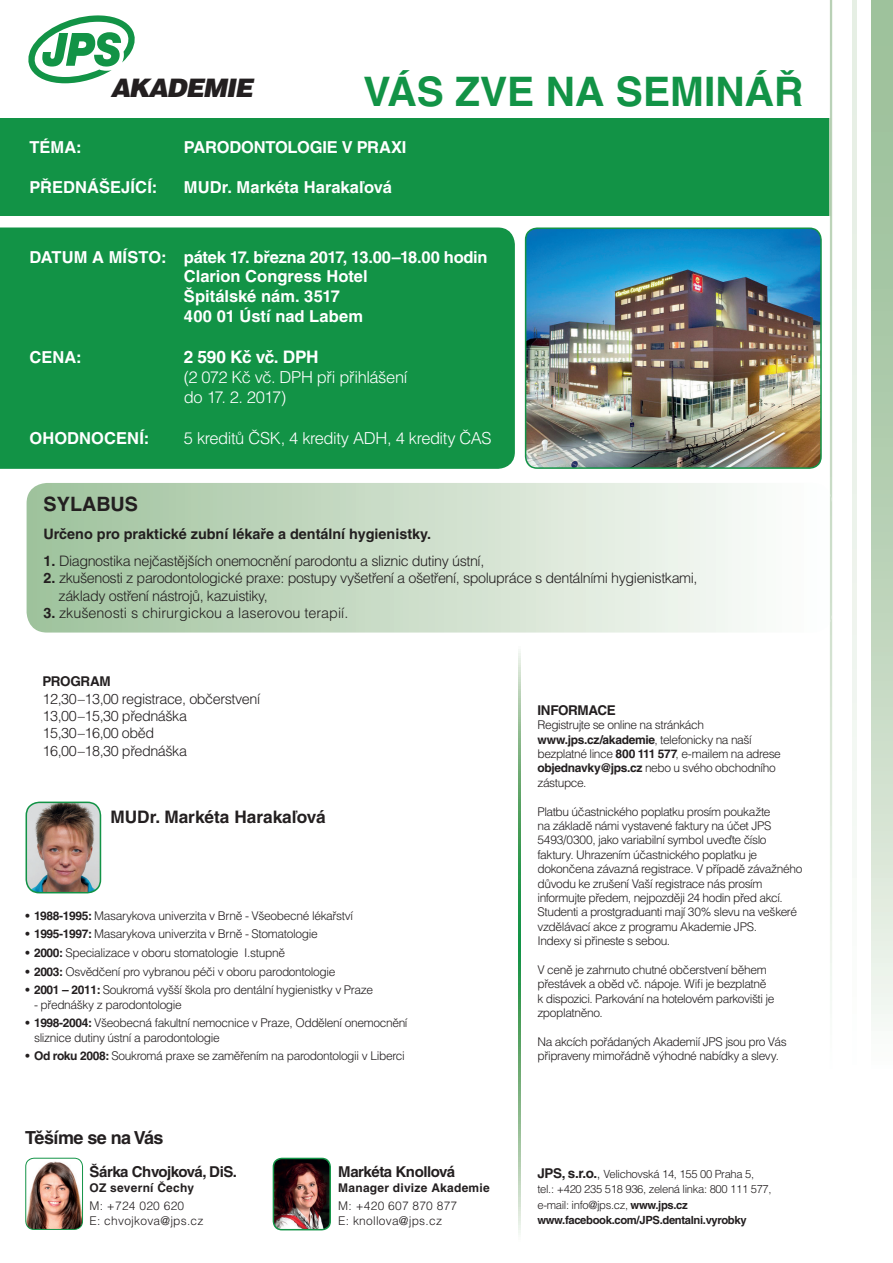
<style>
.page{position:relative;width:893px;height:1263px;background:#fff}
.page>*{position:absolute;margin:0;border:0;box-sizing:border-box;transform-origin:0 0}
.t1{font:700 40.65px "Helvetica CE";color:#129346}
.t2{font:italic 900 25.5px "Helvetica CE";letter-spacing:-.05em;color:#231f20}
.t3{font:700 19.8px "Helvetica CE";color:#231f20}
.t4{font:700 18px "Helvetica CE";letter-spacing:-.03em;color:#231f20}
.t5{font:700 17.25px "Helvetica CE";color:#231f20}
.t6{font:700 17.25px "Helvetica CE";color:#fff}
.t7{font:700 16.5px/19.8px "Helvetica CE";color:#fff}
.t8{font:300 16.5px/19.8px "Helvetica CE";letter-spacing:-.03em;color:#fff}
.t9{font:700 15px "Helvetica CE";letter-spacing:-.03em;color:#231f20}
.t10{font:300 14.4px/17.2px "Helvetica CE";letter-spacing:-.03em;color:#231f20}
.t11{font:700 14.4px "Helvetica CE";color:#231f20}
.t12{font:300 14.4px "Helvetica CE";color:#231f20}
.t13{font:700 13.5px "Helvetica CE";letter-spacing:-.03em;color:#231f20}
.t14{font:300 12px/14.4px "Helvetica CE";letter-spacing:-.03em;color:#231f20}
.t15{font:300 12px/14.4px "Helvetica CE";letter-spacing:.02em;color:#231f20}
.t16{font:700 12px "Helvetica CE";letter-spacing:.02em;color:#231f20}
.t17{font:300 11.25px/15.5px "Helvetica CE";letter-spacing:-.03em;color:#231f20}
.s1{font-weight:700}
.s2{font-weight:700;font-size:13.5px}
.s3{font-size:13.5px}
</style>
<div class="page">
<div style="left:0;top:227px;width:515px;height:242px;background:#129346"></div>
<svg style="left:871px;top:0;width:22px;height:1022px;background:#bcd4ba"></svg>
<svg style="left:852px;top:0;width:5px;height:826px"></svg>
<div style="left:0;top:118px;width:830px;height:97px;background:#129346"></div>
<svg style="left:27px;top:483px;width:723px;height:149px;background:#cadcc7"></svg>
<svg style="left:519px;top:651px;width:1px;height:582px"></svg>
<img style="left:525px;top:227px;width:297px;height:242px">
<svg style="left:28px;top:15px;width:107px;height:68px"></svg>
<svg style="left:830px;top:0;width:2px;height:1001px;background:#cedfcc"></svg>
<img style="left:830px;top:118px;width:1px;height:97px">
<img style="left:830px;top:494px;width:2px;height:128px">
<img style="left:273px;top:1158px;width:58px;height:72px">
<img style="left:26px;top:801px;width:75px;height:92px">
<img style="left:25px;top:1158px;width:58px;height:72px">
<h2 class="t2" style="left:111px;top:73px;width:144px">AKADEMIE</h2>
<h1 class="t1" style="left:363px;top:69px;width:442px">VÁS ZVE NA SEMINÁŘ</h1>
<h3 class="t7" style="left:29px;top:137px;width:54px">TÉMA:</h3>
<h3 class="t7" style="left:184px;top:137px;width:224px">PARODONTOLOGIE V PRAXI</h3>
<h3 class="t7" style="left:29px;top:177px;width:129px">PŘEDNÁŠEJÍCÍ:</h3>
<h3 class="t7" style="left:184px;top:177px;width:210px">MUDr. Markéta Harakaľová</h3>
<h3 class="t7" style="left:184px;top:247px;width:305px;text-indent:-155px">DATUM A MÍSTO: pátek 17. března 2017, 13.00–18.00 hodin<br>Clarion Congress Hotel<br>Špitálské nám. 3517<br>400 01 Ústí nad Labem</h3>
<h3 class="t7" style="left:29px;top:347px;width:54px">CENA:</h3>
<h3 class="t6" style="left:184px;top:346px;width:136px">2 590 Kč vč. DPH</h3>
<h3 class="t8" style="left:184px;top:368px;width:225px">(2 072 Kč vč. DPH při přihlášení do 17. 2. 2017)</h3>
<h3 class="t7" style="left:29px;top:428px;width:121px">OHODNOCENÍ:</h3>
<h3 class="t8" style="left:184px;top:428px;width:309px">5 kreditů ČSK, 4 kredity ADH, 4 kredity ČAS</h3>
<h3 class="t3" style="left:44px;top:493px;width:96px">SYLABUS</h3>
<p class="t11" style="left:44px;top:525px;width:389px">Určeno pro praktické zubní lékaře a dentální hygienistky.</p>
<p class="t10" style="left:44px;top:552px;width:442px"><span class="s1">1.</span> Diagnostika nejčastějších onemocnění parodontu a sliznic dutiny ústní,</p>
<p class="t10" style="left:59px;top:570px;width:640px;text-indent:-15px"><span class="s1">2.</span> zkušenosti z parodontologické praxe: postupy vyšetření a ošetření, spolupráce s dentálními hygienistkami, základy ostření nástrojů, kazuistiky,</p>
<p class="t12" style="left:44px;top:605px;width:306px"><span class="s1">3.</span> zkušenosti s chirurgickou a laserovou terapií.</p>
<p class="t13" style="left:43px;top:674px;width:70px">PROGRAM</p>
<p class="t10" style="left:43px;top:690px;width:219px">12,30 –13,00 registrace, občerstvení<br>13,00 –15,30 přednáška<br>15,30 –16,00 oběd<br>16,00 –18,30 přednáška</p>
<h3 class="t5" style="left:110px;top:806px;width:217px">MUDr. Markéta Harakaľová</h3>
<p class="t14" style="left:26px;top:908px;width:329px"><span class="s1">• 1988-1995:</span> Masarykova univerzita v Brně - Všeobecné lékařství</p>
<p class="t14" style="left:26px;top:927px;width:294px"><span class="s1">• 1995-1997:</span> Masarykova univerzita v Brně - Stomatologie</p>
<p class="t14" style="left:26px;top:945px;width:261px"><span class="s1">• 2000:</span> Specializace v oboru stomatologie I.stupně</p>
<p class="t14" style="left:26px;top:964px;width:311px"><span class="s1">• 2003:</span> Osvědčení pro vybranou péči v oboru parodontologie</p>
<p class="t14" style="left:26px;top:983px;width:349px"><span class="s1">• 2001 – 2011:</span> Soukromá vyšší škola pro dentální hygienistky v Praze</p>
<p class="t14" style="left:34px;top:997px;width:149px">- přednášky z parodontologie</p>
<p class="t14" style="left:34px;top:1016px;width:375px;text-indent:-9px"><span class="s1">• 1998-2004:</span> Všeobecná fakultní nemocnice v Praze, Oddělení onemocnění sliznice dutiny ústní a parodontologie</p>
<p class="t14" style="left:26px;top:1049px;width:381px"><span class="s1">• Od roku 2008:</span> Soukromá praxe se zaměřením na parodontologii v Liberci</p>
<h3 class="t4" style="left:25px;top:1128px;width:140px">Těšíme se na Vás</h3>
<p class="t9" style="left:90px;top:1163px;width:149px">Šárka Chvojková, DiS.</p>
<p class="t16" style="left:90px;top:1180px;width:106px">OZ severní Čechy</p>
<p class="t15" style="left:90px;top:1199px;width:115px">M: +724 020 620<br>E: chvojkova@jps.cz</p>
<p class="t9" style="left:338px;top:1163px;width:118px">Markéta Knollová</p>
<p class="t16" style="left:338px;top:1180px;width:153px">Manager divize Akademie</p>
<p class="t15" style="left:338px;top:1199px;width:120px">M: +420 607 870 877<br>E: knollova@jps.cz</p>
<p class="t13" style="left:537px;top:702px;width:80px">INFORMACE</p>
<p class="t14" style="left:537px;top:718px;width:245px">Registrujte se online na stránkách <span class="s1">www.jps.cz/akademie</span>, telefonicky na naší bezplatné lince <span class="s1">800 111 577</span>, e-mailem na adrese <span class="s1">objednavky@jps.cz</span> nebo u svého obchodního zástupce.</p>
<p class="t14" style="left:537px;top:804px;width:267px">Platbu účastnického poplatku prosím poukažte<br>na základě námi vystavené faktury na účet JPS 5493/0300, jako variabilní symbol uveďte číslo faktury. Uhrazením účastnického poplatku je dokončena závazná registrace. V případě závažného důvodu ke zrušení Vaší registrace nás prosím informujte předem, nejpozději 24 hodin před akcí.<br>Studenti a prostgraduanti mají 30% slevu na veškeré vzdělávací akce z programu Akademie JPS.<br>Indexy si přineste s sebou.</p>
<p class="t14" style="left:537px;top:962px;width:239px">V ceně je zahrnuto chutné občerstvení během přestávek a oběd vč. nápoje. Wifi je bezplatně k dispozici. Parkování na hotelovém parkovišti je zpoplatněno.</p>
<p class="t14" style="left:537px;top:1034px;width:251px">Na akcích pořádaných Akademií JPS jsou pro Vás připraveny mimořádně výhodné nabídky a slevy.</p>
<p class="t17" style="left:537px;top:1166px;width:236px"><span class="s2">JPS, s.r.o.</span><span class="s3">,</span> Velichovská 14, 155 00 Praha 5, tel.: +420 235 518 936, zelená linka: 800 111 577, e-mail: info@jps.cz, <span class="s1">www.jps.cz www.facebook.com/JPS.dentalni.vyrobky</span></p>
</div>
